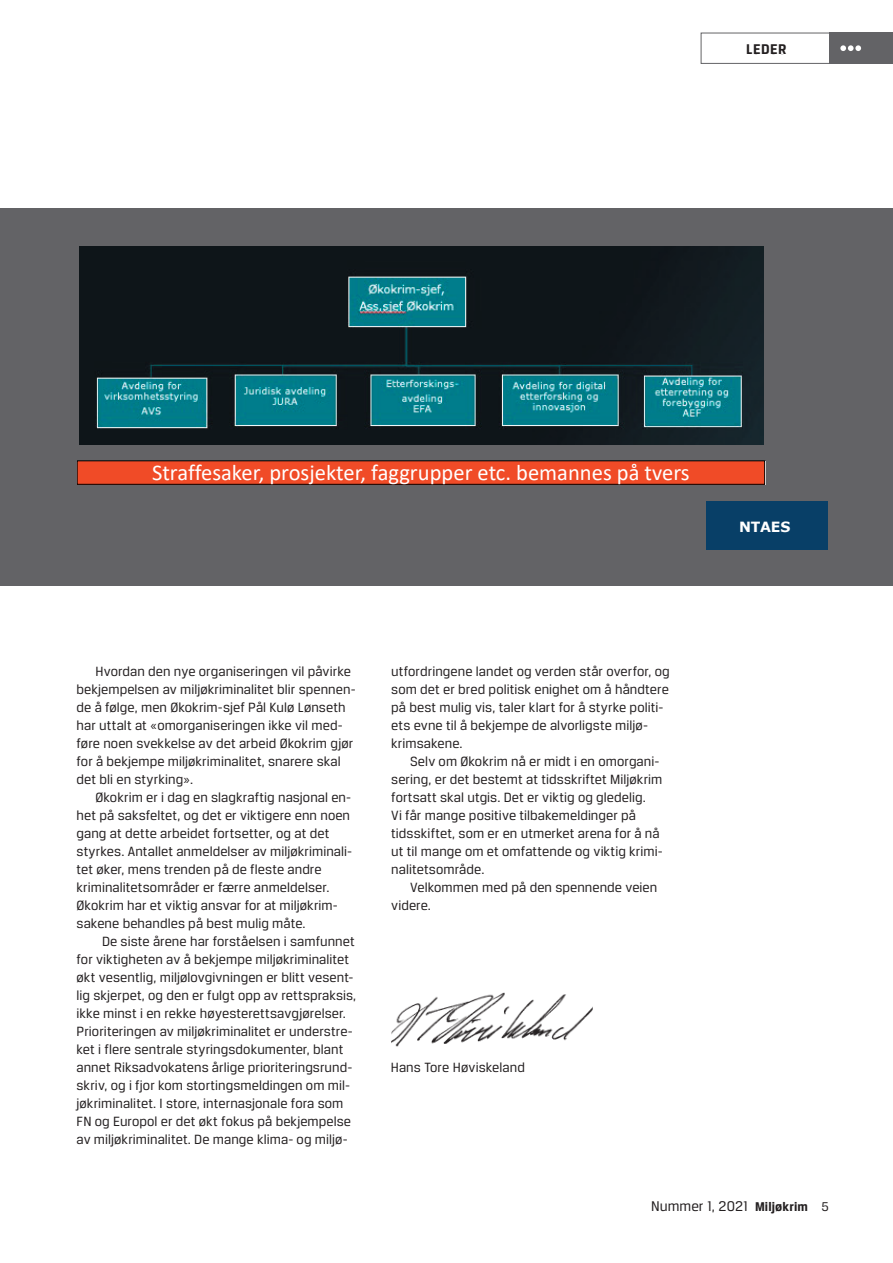
<style>
.page{position:relative;width:893px;height:1263px;background:#fff}
.page>*{position:absolute;margin:0;border:0;box-sizing:border-box;transform-origin:0 0}
.t1{font:22.5px "Calibri";color:#fff}
.t2{font:15px "Breuer Text";color:#231f20}
.t3{font:700 15px "Breuer Text";letter-spacing:.03em;color:#231f20}
.t4{font:14.25px/18px "Breuer Text";letter-spacing:.005em;color:#231f20}
.t5{font:700 14.1px "Verdana";letter-spacing:-.015em;color:#fff}
.s1{font-weight:700;font-size:13.5px}
.s2{font-size:13.5px}
</style>
<div class="page">
<div style="left:0;top:208px;width:893px;height:378px;background:#636366"></div>
<img style="left:391px;top:992px;width:202px;height:55px">
<img style="left:79px;top:246px;width:685px;height:199px">
<div style="left:77px;top:461px;width:688px;height:23px;background:#f04b27"></div>
<div style="left:77px;top:461px;width:688px;height:24px;border:1px solid #000"></div>
<div style="left:706px;top:502px;width:122px;height:48px;background:#083f67"></div>
<div style="left:701px;top:33px;width:129px;height:31px;border:1px solid #636366"></div>
<div style="left:830px;top:33px;width:63px;height:31px;background:#636366"></div>
<svg style="left:840px;top:45px;width:21px;height:6px"></svg>
<p class="t3" style="left:744px;top:40px;width:44px">FOKUS</p>
<p class="t3" style="left:746px;top:41px;width:42px">LEDER</p>
<h1 class="t1" style="left:152px;top:457px;width:539px">Straffesaker, prosjekter, faggrupper etc. bemannes på tvers</h1>
<p class="t5" style="left:739px;top:517px;width:53px">NTAES</p>
<p class="t4" style="left:77px;top:662px;width:281px;text-indent:19px">Hvordan den nye organiseringen vil påvirke bekjempelsen av miljøkriminalitet blir spennen&shy;de å følge, men Økokrim-sjef Pål Kulø Lønseth har uttalt at «omorganiseringen ikke vil med&shy;føre noen svekkelse av det arbeid Økokrim gjør for å bekjempe miljøkriminalitet, snarere skal det bli en styrking».</p>
<p class="t4" style="left:77px;top:788px;width:277px;text-indent:19px">Økokrim er i dag en slagkraftig nasjonal en&shy;het på saksfeltet, og det er viktigere enn noen gang at dette arbeidet fortsetter, og at det styrkes. Antallet anmeldelser av miljøkriminali&shy;tet øker, mens trenden på de fleste andre kriminalitetsområder er færre anmeldelser.<br>Økokrim har et viktig ansvar for at miljøkrim&shy;sakene behandles på best mulig måte.</p>
<p class="t4" style="left:77px;top:932px;width:281px;text-indent:25px">De siste årene har forståelsen i samfunnet for viktigheten av å bekjempe miljøkriminalitet økt vesentlig, miljølovgivningen er blitt vesent&shy;lig skjerpet, og den er fulgt opp av rettspraksis, ikke minst i en rekke høyesterettsavgjørelser.<br>Prioriteringen av miljøkriminalitet er understre&shy;ket i flere sentrale styringsdokumenter, blant annet Riksadvokatens årlige prioriteringsrund&shy;skriv, og i fjor kom stortingsmeldingen om mil&shy;jøkriminalitet. I store, internasjonale fora som FN og Europol er det økt fokus på bekjempelse av miljøkriminalitet. De mange klima- og miljø-</p>
<p class="t4" style="left:391px;top:662px;width:280px">utfordringene landet og verden står overfor, og som det er bred politisk enighet om å håndtere på best mulig vis, taler klart for å styrke politi&shy;ets evne til å bekjempe de alvorligste miljø&shy;krimsakene.</p>
<p class="t4" style="left:391px;top:752px;width:273px;text-indent:19px">Selv om Økokrim nå er midt i en omorgani&shy;sering, er det bestemt at tidsskriftet Miljøkrim fortsatt skal utgis. Det er viktig og gledelig.<br>Vi får mange positive tilbakemeldinger på tidsskiftet, som er en utmerket arena for å nå ut til mange om et omfattende og viktig krimi&shy;nalitetsområde.</p>
<p class="t4" style="left:391px;top:878px;width:268px;text-indent:19px">Velkommen med på den spennende veien videre.</p>
<p class="t4" style="left:391px;top:1058px;width:136px">Hans Tore Høviskeland</p>
<p class="t2" style="left:651px;top:1197px;width:179px">Nummer 1, 2021 <span class="s1">Miljøkrim</span> <span class="s2">5</span></p>
</div>
